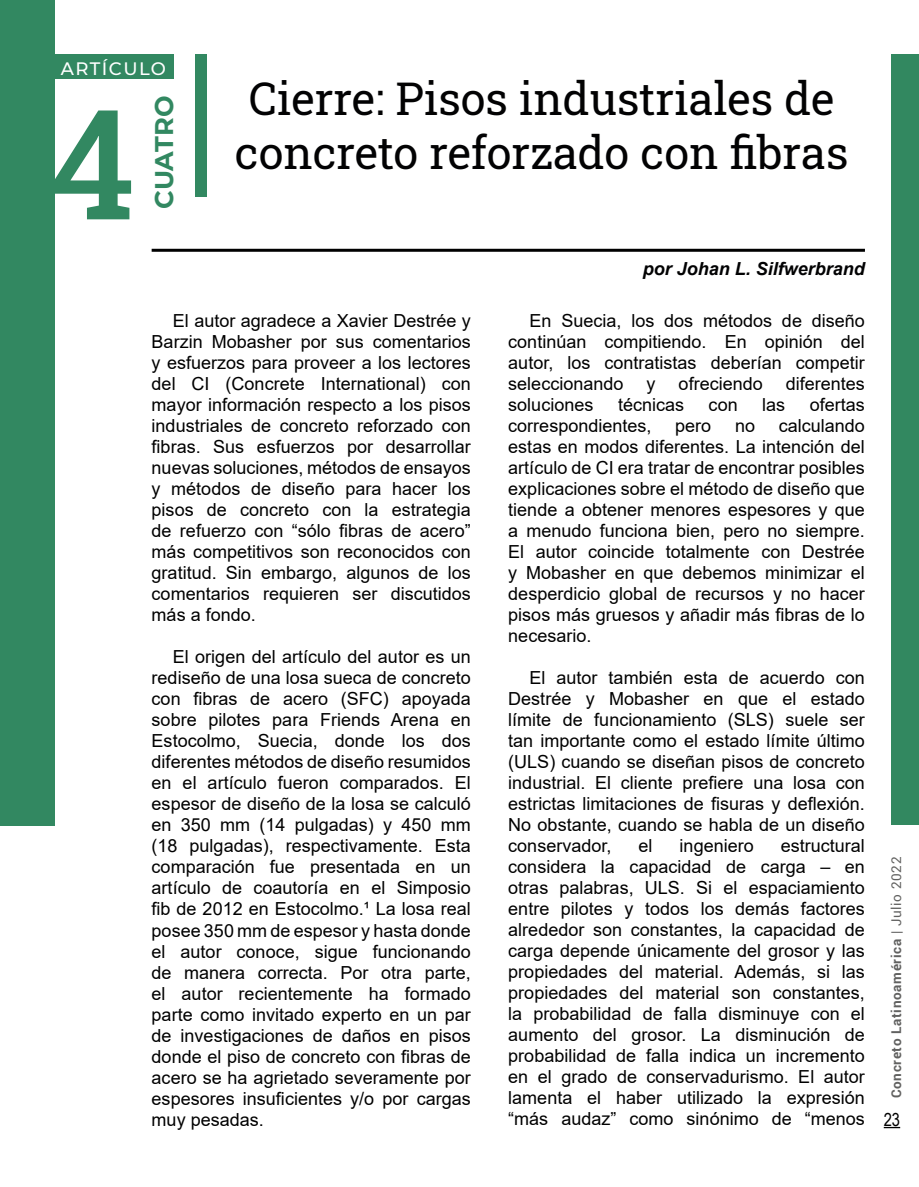
<style>
.page{position:relative;width:919px;height:1187px;background:#fff}
.page>*{position:absolute;margin:0;border:0;box-sizing:border-box;transform-origin:0 0}
.t1{font:153px "Roboto Slab";color:#328861}
.t2{font:45px/54px "Roboto Slab";color:#020203;text-align:center}
.t3{font:700 25.5px "Montserrat";letter-spacing:-.005em;color:#328861}
.t4{font:18px/21px "Arial";color:#000;text-align:justify}
.t5{font:italic 700 18px "Arial";color:#020203}
.t6{font:500 18px "Montserrat";letter-spacing:.08em;color:#fff}
.t7{font:18px "Arial Narrow";color:#000}
.t8{font:700 13.5px "Roboto";letter-spacing:.05em;color:#616160}
.s1{font-weight:400}
</style>
<div class="page">
<svg style="left:883px;top:1126px;width:17px;height:2px"></svg>
<div style="left:55px;top:54px;width:118px;height:25px;background:#328861"></div>
<div style="left:0;top:0;width:54px;height:825px;background:#328861"></div>
<div style="left:195px;top:54px;width:12px;height:142px;background:#328861"></div>
<hr style="left:152px;top:249px;width:712px;height:3px;background:#000">
<div style="left:891px;top:54px;width:27px;height:770px;background:#328860"></div>
<p class="t6" style="left:61px;top:56px;width:107px">ARTÍCULO</p>
<h1 class="t1" style="left:48px;top:59px;width:89px">4</h1>
<h3 class="t3" style="left:146px;top:209px;width:114px;rotate:-90deg">CUATRO</h3>
<h2 class="t2" style="left:235px;top:70px;width:615px">Cierre: Pisos industriales de concreto reforzado con fibras</h2>
<p class="t5" style="left:642px;top:256px;width:224px">por Johan L. Silfwerbrand</p>
<p class="t4" style="left:152px;top:310px;width:320px;text-indent:21px">El autor agradece a Xavier Destrée y Barzin Mobasher por sus comentarios y esfuerzos para proveer a los lectores del CI (Concrete International) con mayor información respecto a los pisos industriales de concreto reforzado con fibras. Sus esfuerzos por desarrollar nuevas soluciones, métodos de ensayos y métodos de diseño para hacer los pisos de concreto con la estrategia de refuerzo con “sólo fibras de acero” más competitivos son reconocidos con gratitud. Sin embargo, algunos de los comentarios requieren ser discutidos más a fondo.</p>
<p class="t4" style="left:152px;top:646px;width:321px;text-indent:21px">El origen del artículo del autor es un rediseño de una losa sueca de concreto con fibras de acero (SFC) apoyada sobre pilotes para Friends Arena en Estocolmo, Suecia, donde los dos diferentes métodos de diseño resumidos en el artículo fueron comparados. El espesor de diseño de la losa se calculó en 350 mm (14 pulgadas) y 450 mm (18 pulgadas), respectivamente. Esta comparación fue presentada en un artículo de coautoría en el Simposio fib de 2012 en Estocolmo.¹ La losa real posee 350 mm de espesor y hasta donde el autor conoce, sigue funcionando de manera correcta. Por otra parte, el autor recientemente ha formado parte como invitado experto en un par de investigaciones de daños en pisos donde el piso de concreto con fibras de acero se ha agrietado severamente por espesores insuficientes y/o por cargas muy pesadas.</p>
<p class="t4" style="left:508px;top:310px;width:358px;text-indent:21px">En Suecia, los dos métodos de diseño continúan compitiendo. En opinión del autor, los contratistas deberían competir seleccionando</p>
<p class="t4" style="left:646px;top:373px;width:10px">y</p>
<p class="t4" style="left:678px;top:373px;width:86px">ofreciendo</p>
<p class="t4" style="left:785px;top:373px;width:81px">diferentes</p>
<p class="t4" style="left:508px;top:394px;width:87px">soluciones</p>
<p class="t4" style="left:618px;top:394px;width:68px">técnicas</p>
<p class="t4" style="left:708px;top:394px;width:31px">con</p>
<p class="t4" style="left:762px;top:394px;width:25px">las</p>
<p class="t4" style="left:809px;top:394px;width:57px">ofertas</p>
<p class="t4" style="left:508px;top:415px;width:145px">correspondientes,</p>
<p class="t4" style="left:675px;top:415px;width:38px">pero</p>
<p class="t4" style="left:735px;top:415px;width:22px">no</p>
<p class="t4" style="left:508px;top:415px;width:358px;text-indent:270px">calculando estas en modos diferentes. La intención del artículo de CI era tratar de encontrar posibles explicaciones sobre el método de diseño que tiende a obtener menores espesores y que a menudo funciona bien, pero no siempre.<br>El autor coincide totalmente con Destrée y Mobasher en que debemos minimizar el desperdicio global de recursos y no hacer pisos más gruesos y añadir más fibras de lo necesario.</p>
<p class="t4" style="left:508px;top:667px;width:358px;text-indent:21px">El autor también esta de acuerdo con Destrée y Mobasher en que el estado límite de funcionamiento (SLS) suele ser tan importante como el estado límite último (ULS) cuando se diseñan pisos de concreto industrial. El cliente prefiere una losa con estrictas limitaciones de fisuras y deflexión.<br>No obstante, cuando se habla de un diseño conservador,</p>
<p class="t4" style="left:508px;top:835px;width:358px;text-indent:272px">estructural considera la capacidad de carga – en otras palabras, ULS. Si el espaciamiento entre pilotes y todos los demás factores alrededor son constantes, la capacidad de carga depende únicamente del grosor y las propiedades del material. Además, si las propiedades del material son constantes, la probabilidad de falla disminuye con el aumento del grosor. La disminución de probabilidad de falla indica un incremento en el grado de conservadurismo. El autor lamenta el haber utilizado la expresión “más audaz” como sinónimo de “menos</p>
<p class="t4" style="left:638px;top:835px;width:16px">el</p>
<p class="t4" style="left:679px;top:835px;width:76px">ingeniero</p>
<p class="t8" style="left:886px;top:1098px;width:243px;rotate:-90deg">Concreto Latinoamérica <span class="s1">| Julio 2022</span></p>
<p class="t7" style="left:883px;top:1105px;width:18px">23</p>
</div>
